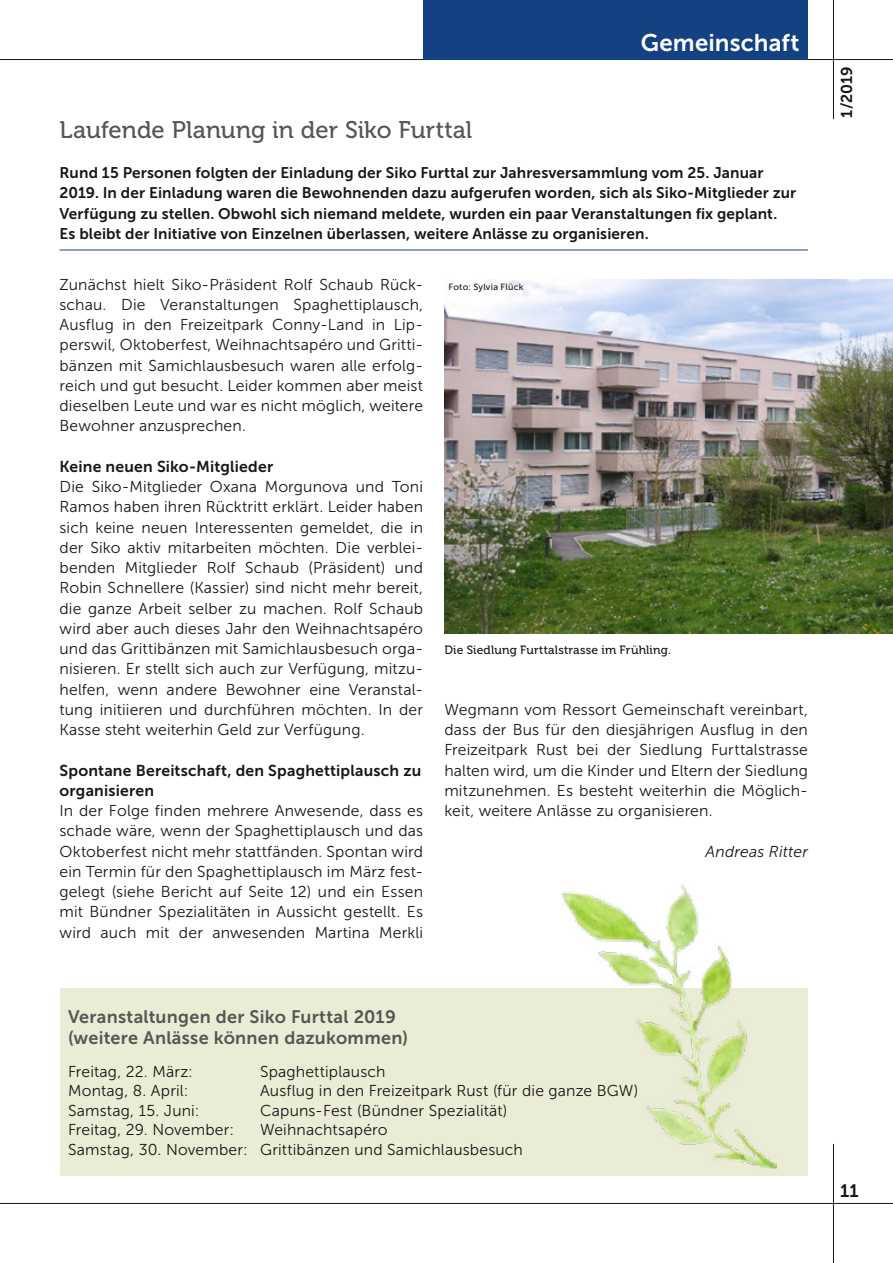
<style>
.page{position:relative;width:893px;height:1263px;background:#fff}
.page>*{position:absolute;margin:0;border:0;box-sizing:border-box;transform-origin:0 0}
.Titel_gross{font:24px "Museo 500";letter-spacing:.005em;color:#565655}
.Ressort_rechts{font:24px "Museo Sans 700";letter-spacing:.005em;color:#fff}
.Titel_Kaestchen{font:18px/21px "Museo Sans 700";letter-spacing:.015em;color:#565655}
.t1{font:18px "Museo Sans 700";color:#181716}
.Grundschrift{font:15.75px/20.2px "Museo Sans 300";letter-spacing:.01em;color:#181716;text-align:justify}
.Grundschrift_Kaestch{font:15.75px "Museo Sans 300";letter-spacing:.01em;color:#181716}
.Untertitel{font:15.75px/20.2px "Museo Sans 700";letter-spacing:.01em;color:#181716}
.Autor{font:italic 15.75px "Museo Sans 300";letter-spacing:.01em;color:#181716}
.Lead_dunkelblau{font:15.3px/20.2px "Museo Sans 700";letter-spacing:.01em;color:#181716}
.Legende{font:12px "Museo 500";letter-spacing:.015em;color:#181716}
.Legende_Fotohinweis{font:9px "Museo Sans 500";letter-spacing:.025em;color:#181716}
</style>
<div class="page">
<hr style="left:0;top:59px;width:893px;height:1px;background:#181716">
<hr style="left:0;top:1203px;width:893px;height:1px;background:#181716">
<hr style="left:833px;top:0;width:1px;height:119px;background:#181716">
<hr style="left:833px;top:1144px;width:1px;height:119px;background:#181716">
<hr style="left:60px;top:250px;width:748px;height:1px;background:#134182">
<div style="left:423px;top:0;width:385px;height:59px;background:#134182"></div>
<img style="left:444px;top:280px;width:449px;height:354px">
<div style="left:60px;top:988px;width:747px;height:188px;background:#ebecd6"></div>
<img style="left:562px;top:885px;width:215px;height:283px">
<p class="Ressort_rechts" style="left:641px;top:29px;width:160px">Gemeinschaft</p>
<h1 class="Ressort_rechts" style="left:725px;top:29px;width:76px">Rubrik</h1>
<p class="Titel_gross" style="left:60px;top:116px;width:414px">Laufende Planung in der Siko Furttal</p>
<p class="Lead_dunkelblau" style="left:60px;top:163px;width:738px">Rund 15 Personen folgten der Einladung der Siko Furttal zur Jahresversammlung vom 25. Januar 2019. In der Einladung waren die Bewohnenden dazu aufgerufen worden, sich als Siko-Mitglieder zur Verfügung zu stellen. Obwohl sich niemand meldete, wurden ein paar Veranstaltungen fix geplant.<br>Es bleibt der Initiative von Einzelnen überlassen, weitere Anlässe zu organisieren.</p>
<p class="Grundschrift" style="left:60px;top:274px;width:365px">Zunächst hielt Siko-Präsident Rolf Schaub Rück&shy;schau. Die Veranstaltungen Spaghettiplausch, Ausflug in den Freizeitpark Conny-Land in Lip&shy;perswil, Oktoberfest, Weihnachtsapéro und Gritti&shy;bänzen mit Samichlausbesuch waren alle erfolg&shy;reich und gut besucht. Leider kommen aber meist dieselben Leute und war es nicht möglich, weitere Bewohner anzusprechen.</p>
<p class="Untertitel" style="left:60px;top:456px;width:215px">Keine neuen Siko-Mitglieder</p>
<p class="Grundschrift" style="left:60px;top:477px;width:365px">Die Siko-Mitglieder Oxana Morgunova und Toni Ramos haben ihren Rücktritt erklärt. Leider haben sich keine neuen Interessenten gemeldet, die in der Siko aktiv mitarbeiten möchten. Die verblei&shy;benden Mitglieder Rolf Schaub (Präsident) und Robin Schnellere (Kassier) sind nicht mehr bereit, die ganze Arbeit selber zu machen. Rolf Schaub wird aber auch dieses Jahr den Weihnachtsapéro und das Grittibänzen mit Samichlausbesuch orga&shy;nisieren. Er stellt sich auch zur Verfügung, mitzu&shy;helfen, wenn andere Bewohner eine Veranstal&shy;tung initiieren und durchführen möchten. In der Kasse steht weiterhin Geld zur Verfügung.</p>
<p class="Untertitel" style="left:60px;top:760px;width:363px">Spontane Bereitschaft, den Spaghettiplausch zu organisieren</p>
<p class="Grundschrift" style="left:60px;top:801px;width:365px">In der Folge finden mehrere Anwesende, dass es schade wäre, wenn der Spaghettiplausch und das Oktoberfest nicht mehr stattfänden. Spontan wird ein Termin für den Spaghettiplausch im März fest&shy;gelegt (siehe Bericht auf Seite 12) und ein Essen mit Bündner Spezialitäten in Aussicht gestellt. Es wird auch mit der anwesenden Martina Merkli</p>
<p class="Legende_Fotohinweis" style="left:449px;top:282px;width:77px">Foto: Sylvia Flück</p>
<p class="Legende" style="left:444px;top:643px;width:228px">Die Siedlung Furttalstrasse im Frühling.</p>
<p class="Grundschrift" style="left:444px;top:699px;width:365px">Wegmann vom Ressort Gemeinschaft vereinbart, dass der Bus für den diesjährigen Ausflug in den Freizeitpark Rust bei der Siedlung Furttalstrasse halten wird, um die Kinder und Eltern der Siedlung mitzunehmen. Es besteht weiterhin die Möglich&shy;keit, weitere Anlässe zu organisieren.</p>
<p class="Autor" style="left:706px;top:843px;width:104px">Andreas Ritter</p>
<p class="Titel_Kaestchen" style="left:68px;top:1006px;width:342px">Veranstaltungen der Siko Furttal 2019 (weitere Anlässe können dazukommen)</p>
<p class="Grundschrift_Kaestch" style="left:68px;top:1063px;width:126px">Freitag, 22. März:</p>
<p class="Grundschrift_Kaestch" style="left:260px;top:1063px;width:127px">Spaghettiplausch</p>
<p class="Grundschrift_Kaestch" style="left:68px;top:1082px;width:122px">Montag, 8. April:</p>
<p class="Grundschrift_Kaestch" style="left:260px;top:1082px;width:380px">Ausflug in den Freizeitpark Rust (für die ganze BGW)</p>
<p class="Grundschrift_Kaestch" style="left:68px;top:1102px;width:133px">Samstag, 15. Juni:</p>
<p class="Grundschrift_Kaestch" style="left:260px;top:1102px;width:249px">Capuns-Fest (Bündner Spezialität)</p>
<p class="Grundschrift_Kaestch" style="left:68px;top:1121px;width:168px">Freitag, 29. November:</p>
<p class="Grundschrift_Kaestch" style="left:260px;top:1121px;width:129px">Weihnachtsapéro</p>
<p class="Grundschrift_Kaestch" style="left:68px;top:1141px;width:456px">Samstag, 30. November: Grittibänzen und Samichlausbesuch</p>
<p class="Untertitel" style="left:836px;top:118px;width:53px;rotate:-90deg">1 /2019</p>
<p class="t1" style="left:840px;top:1180px;width:20px">11</p>
</div>
